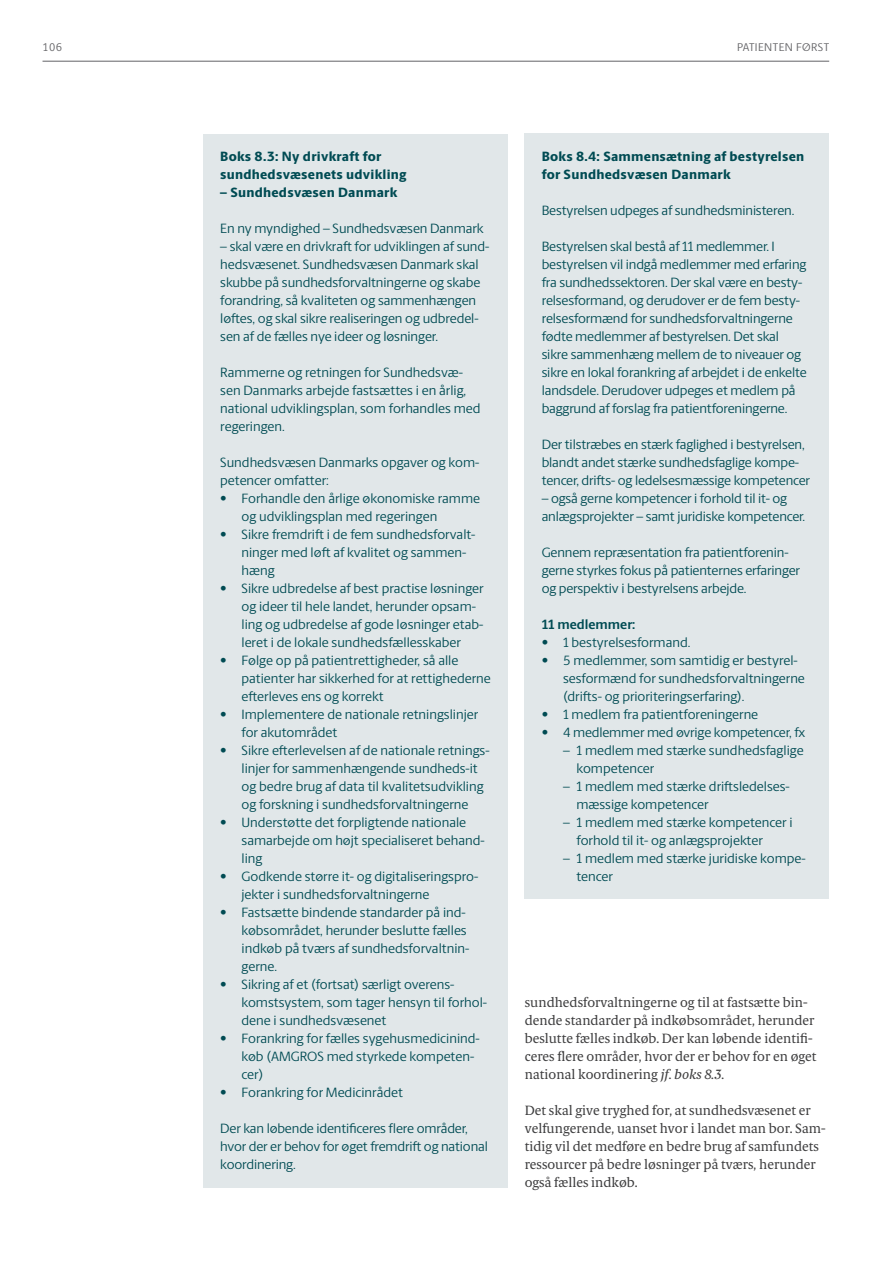
<style>
.page{position:relative;width:893px;height:1263px;background:#fff}
.page>*{position:absolute;margin:0;border:0;box-sizing:border-box;transform-origin:0 0}
.t1{font:13.5px/18px "Berlingske Sans";letter-spacing:-.005em;color:#004b53}
.t2{font:13.5px/18px "Berlingske Serif Text";color:#3e3e3f}
.t3{font:800 13.5px/18px "Berlingske Sans";letter-spacing:.02em;color:#004b53}
.t4{font:700 13.5px "Berlingske Sans";color:#004b53}
.t5{font:11.25px "Berlingske Sans";letter-spacing:.025em;color:#636366}
.s1{font-style:italic}
</style>
<div class="page">
<div style="left:525px;top:134px;width:304px;height:765px;background:#e1e7e9"></div>
<div style="left:203px;top:134px;width:305px;height:1053px;background:#e1e7e9"></div>
<hr style="left:43px;top:61px;width:786px;height:1px;background:#636366">
<p class="t5" style="left:43px;top:39px;width:21px">106</p>
<p class="t5" style="left:737px;top:39px;width:29px">Patienten</p>
<p class="t5" style="left:796px;top:39px;width:8px">først</p>
<p class="t3" style="left:220px;top:147px;width:188px">Boks 8.3: Ny drivkraft for sundhedsvæsenets udvikling</p>
<p class="t3" style="left:220px;top:183px;width:179px">– Sundhedsvæsen Danmark</p>
<p class="t1" style="left:220px;top:219px;width:265px">En ny myndighed – Sundhedsvæsen Danmark</p>
<p class="t1" style="left:220px;top:237px;width:271px">– skal være en drivkraft for udviklingen af sund&shy;hedsvæsenet. Sundhedsvæsen Danmark skal skubbe på sundhedsforvaltningerne og skabe forandring, så kvaliteten og sammenhængen løftes, og skal sikre realiseringen og udbredel&shy;sen af de fælles nye ideer og løsninger.</p>
<p class="t1" style="left:220px;top:363px;width:262px">Rammerne og retningen for Sundhedsvæ&shy;sen Danmarks arbejde fastsættes i en årlig, national udviklingsplan, som forhandles med regeringen.</p>
<p class="t1" style="left:220px;top:453px;width:261px">Sundhedsvæsen Danmarks opgaver og kom&shy;petencer omfatter:</p>
<p class="t1" style="left:242px;top:489px;width:240px;text-indent:-21px">• Forhandle den årlige økonomiske ramme og udviklingsplan med regeringen</p>
<p class="t1" style="left:242px;top:525px;width:235px;text-indent:-21px">• Sikre fremdrift i de fem sundhedsforvalt&shy;ninger med løft af kvalitet og sammen&shy;hæng</p>
<p class="t1" style="left:242px;top:579px;width:244px;text-indent:-21px">• Sikre udbredelse af best practise løsninger og ideer til hele landet, herunder opsam&shy;ling og udbredelse af gode løsninger etab&shy;leret i de lokale sundhedsfællesskaber</p>
<p class="t1" style="left:242px;top:651px;width:251px;text-indent:-21px">• Følge op på patientrettigheder, så alle patienter har sikkerhed for at rettighederne efterleves ens og korrekt</p>
<p class="t1" style="left:242px;top:705px;width:238px;text-indent:-21px">• I mplementere de nationale retningslinjer for akutområdet</p>
<p class="t1" style="left:242px;top:741px;width:250px;text-indent:-21px">• Sikre efterlevelsen af de nationale retnings&shy;linjer for sammenhængende sundheds-it og bedre brug af data til kvalitetsudvikling og forskning i sundhedsforvaltningerne</p>
<p class="t1" style="left:242px;top:813px;width:245px;text-indent:-21px">• Understøtte det forpligtende nationale samarbejde om højt specialiseret behand&shy;ling</p>
<p class="t1" style="left:242px;top:867px;width:238px;text-indent:-21px">• Godkende større it- og digitaliseringspro&shy;jekter i sundhedsforvaltningerne</p>
<p class="t1" style="left:242px;top:903px;width:229px;text-indent:-21px">• Fastsætte bindende standarder på ind&shy;købsområdet, herunder beslutte fælles indkøb på tværs af sundhedsforvaltnin&shy;gerne.</p>
<p class="t1" style="left:242px;top:975px;width:247px;text-indent:-21px">• Sikring af et (fortsat) særligt overens&shy;komstsystem, som tager hensyn til forhol&shy;dene i sundhedsvæsenet</p>
<p class="t1" style="left:242px;top:1029px;width:240px;text-indent:-21px">• Forankring for fælles sygehusmedicinind&shy;køb (AMGROS med styrkede kompeten&shy;cer)</p>
<p class="t1" style="left:220px;top:1083px;width:184px">• Forankring for Medicinrådet</p>
<p class="t1" style="left:220px;top:1119px;width:269px">Der kan løbende identificeres flere områder, hvor der er behov for øget fremdrift og national koordinering.</p>
<p class="t3" style="left:542px;top:147px;width:264px">Boks 8.4: Sammensætning af bestyrelsen for Sundhedsvæsen Danmark</p>
<p class="t1" style="left:542px;top:201px;width:253px">Bestyrelsen udpeges af sundhedsministeren.</p>
<p class="t1" style="left:542px;top:237px;width:266px">Bestyrelsen skal bestå af 11 medlemmer. I bestyrelsen vil indgå medlemmer med erfaring fra sundhedssektoren. Der skal være en besty&shy;relsesformand, og derudover er de fem besty&shy;relsesformænd for sundhedsforvaltningerne fødte medlemmer af bestyrelsen. Det skal sikre sammenhæng mellem de to niveauer og sikre en lokal forankring af arbejdet i de enkelte landsdele. Derudover udpeges et medlem på baggrund af forslag fra patientforeningerne.</p>
<p class="t1" style="left:542px;top:435px;width:270px">Der tilstræbes en stærk faglighed i bestyrelsen, blandt andet stærke sundhedsfaglige kompe&shy;tencer, drifts- og ledelsesmæssige kompetencer</p>
<p class="t1" style="left:542px;top:489px;width:264px">– også gerne kompetencer i forhold til it- og anlægsprojekter – samt juridiske kompetencer.</p>
<p class="t1" style="left:542px;top:543px;width:260px">Gennem repræsentation fra patientforenin&shy;gerne styrkes fokus på patienternes erfaringer og perspektiv i bestyrelsens arbejde.</p>
<p class="t4" style="left:542px;top:614px;width:95px">11 medlemmer:</p>
<p class="t1" style="left:542px;top:633px;width:149px">• 1 bestyrelsesformand.</p>
<p class="t1" style="left:563px;top:651px;width:243px;text-indent:-21px">• 5 medlemmer, som samtidig er bestyrel&shy;sesformænd for sundhedsforvaltningerne (drifts- og prioriteringserfaring).</p>
<p class="t1" style="left:542px;top:705px;width:218px">• 1 medlem fra patientforeningerne</p>
<p class="t1" style="left:542px;top:723px;width:265px">• 4 medlemmer med øvrige kompetencer, fx</p>
<p class="t1" style="left:576px;top:741px;width:229px;text-indent:-14px">– 1 medlem med stærke sundhedsfaglige kompetencer</p>
<p class="t1" style="left:576px;top:777px;width:215px;text-indent:-14px">– 1 medlem med stærke driftsledelses&shy;mæssige kompetencer</p>
<p class="t1" style="left:576px;top:813px;width:218px;text-indent:-14px">– 1 medlem med stærke kompetencer i forhold til it- og anlægsprojekter</p>
<p class="t1" style="left:576px;top:849px;width:231px;text-indent:-14px">– 1 medlem med stærke juridiske kompe&shy;tencer</p>
<p class="t2" style="left:525px;top:993px;width:293px">sundhedsforvaltningerne og til at fastsætte bin&shy;dende standarder på indkøbsområdet, herunder beslutte fælles indkøb. Der kan løbende identifi&shy;ceres flere områder, hvor der er behov for en øget national koordinering <span class="s1">jf. boks 8.3.</span></p>
<p class="t2" style="left:525px;top:1101px;width:302px">Det skal give tryghed for, at sundhedsvæsenet er velfungerende, uanset hvor i landet man bor. Sam&shy;tidig vil det medføre en bedre brug af samfundets ressourcer på bedre løsninger på tværs, herunder også fælles indkøb.</p>
</div>
